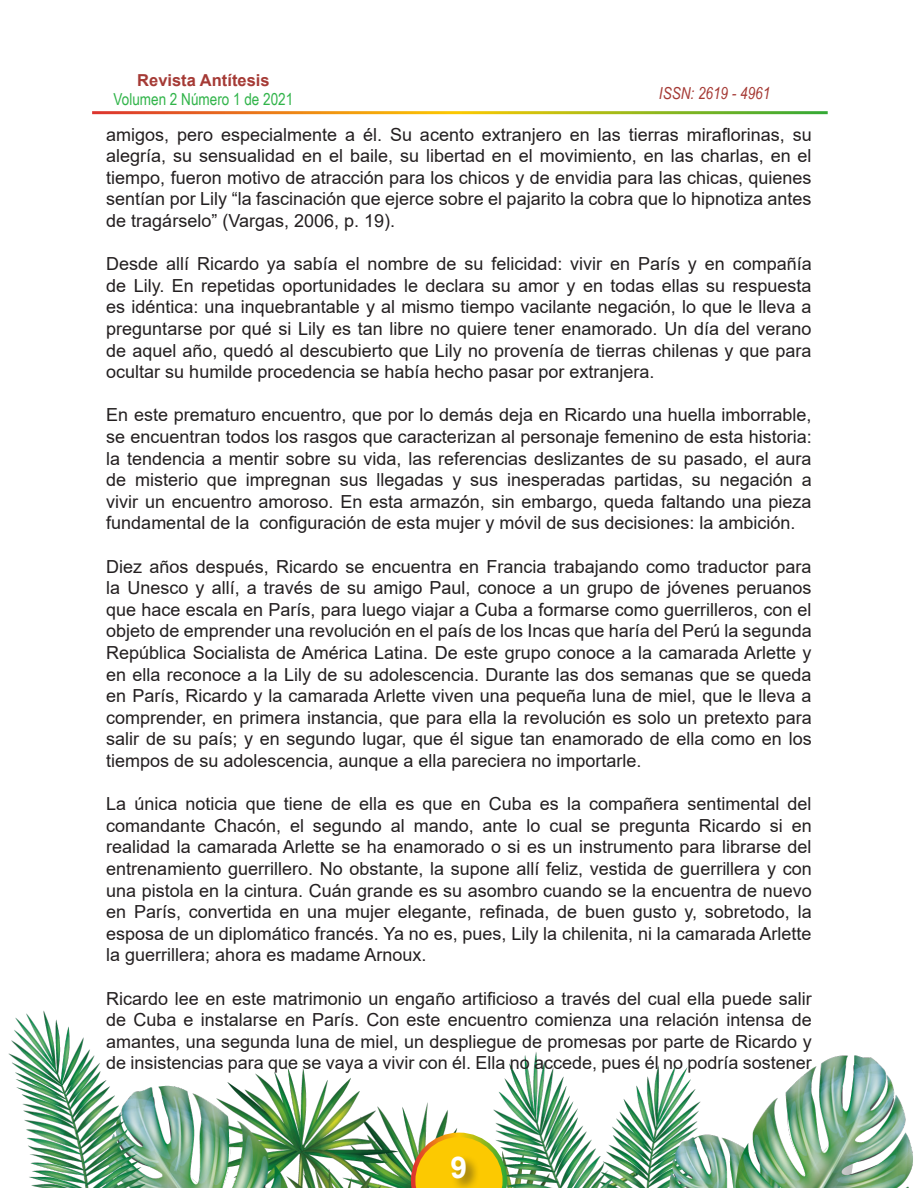
<style>
.page{position:relative;width:918px;height:1188px;background:#fff}
.page>*{position:absolute;margin:0;border:0;box-sizing:border-box;transform-origin:0 0}
.t1{font:700 30px "Arial";color:#fff}
.t2{font:18px/21.6px "Arial";color:#231f20;text-align:justify}
.t3{font:16.5px "Arial Narrow";color:#31b44a}
.t4{font:700 16.5px "Arial";color:#a53a35}
.t5{font:italic 16.5px "Arial Narrow";color:#a53a35}
</style>
<div class="page">
<img style="left:8px;top:1010px;width:905px;height:178px">
<svg style="left:411px;top:1133px;width:96px;height:55px;background:#e1c12f"></svg>
<div style="left:450px;top:1155px;width:30px;height:33px;background:#231f20;opacity:.54"></div>
<p class="t4" style="left:137px;top:68px;width:134px">Revista Antítesis</p>
<p class="t3" style="left:114px;top:88px;width:181px">Volumen 2 Número 1 de 2021</p>
<p class="t5" style="left:659px;top:81px;width:113px">ISSN: 2619 - 4961</p>
<p class="t2" style="left:106px;top:123px;width:707px">amigos, pero especialmente a él. Su acento extranjero en las tierras miraflorinas, su alegría, su sensualidad en el baile, su libertad en el movimiento, en las charlas, en el tiempo, fueron motivo de atracción para los chicos y de envidia para las chicas, quienes sentían por Lily “la fascinación que ejerce sobre el pajarito la cobra que lo hipnotiza antes de tragárselo” (Vargas, 2006, p. 19).</p>
<p class="t2" style="left:106px;top:253px;width:707px">Desde allí Ricardo ya sabía el nombre de su felicidad: vivir en París y en compañía de Lily. En repetidas oportunidades le declara su amor y en todas ellas su respuesta es idéntica: una inquebrantable y al mismo tiempo vacilante negación, lo que le lleva a preguntarse por qué si Lily es tan libre no quiere tener enamorado. Un día del verano de aquel año, quedó al descubierto que Lily no provenía de tierras chilenas y que para ocultar su humilde procedencia se había hecho pasar por extranjera.</p>
<p class="t2" style="left:106px;top:404px;width:707px">En este prematuro encuentro, que por lo demás deja en Ricardo una huella imborrable, se encuentran todos los rasgos que caracterizan al personaje femenino de esta historia: la tendencia a mentir sobre su vida, las referencias deslizantes de su pasado, el aura de misterio que impregnan sus llegadas y sus inesperadas partidas, su negación a vivir un encuentro amoroso. En esta armazón, sin embargo, queda faltando una pieza fundamental de la configuración de esta mujer y móvil de sus decisiones: la ambición.</p>
<p class="t2" style="left:106px;top:555px;width:707px">Diez años después, Ricardo se encuentra en Francia trabajando como traductor para la Unesco y allí, a través de su amigo Paul, conoce a un grupo de jóvenes peruanos que hace escala en París, para luego viajar a Cuba a formarse como guerrilleros, con el objeto de emprender una revolución en el país de los Incas que haría del Perú la segunda República Socialista de América Latina. De este grupo conoce a la camarada Arlette y en ella reconoce a la Lily de su adolescencia. Durante las dos semanas que se queda en París, Ricardo y la camarada Arlette viven una pequeña luna de miel, que le lleva a comprender, en primera instancia, que para ella la revolución es solo un pretexto para salir de su país; y en segundo lugar, que él sigue tan enamorado de ella como en los tiempos de su adolescencia, aunque a ella pareciera no importarle.</p>
<p class="t2" style="left:106px;top:793px;width:707px">La única noticia que tiene de ella es que en Cuba es la compañera sentimental del comandante Chacón, el segundo al mando, ante lo cual se pregunta Ricardo si en realidad la camarada Arlette se ha enamorado o si es un instrumento para librarse del entrenamiento guerrillero. No obstante, la supone allí feliz, vestida de guerrillera y con una pistola en la cintura. Cuán grande es su asombro cuando se la encuentra de nuevo en París, convertida en una mujer elegante, refinada, de buen gusto y, sobretodo, la esposa de un diplomático francés. Ya no es, pues, Lily la chilenita, ni la camarada Arlette la guerrillera; ahora es madame Arnoux.</p>
<p class="t2" style="left:106px;top:987px;width:707px">Ricardo lee en este matrimonio un engaño artificioso a través del cual ella puede salir de Cuba e instalarse en París. Con este encuentro comienza una relación intensa de amantes, una segunda luna de miel, un despliegue de promesas por parte de Ricardo y de insistencias para que se vaya a vivir con él. Ella no accede, pues él no podría sostener</p>
<h1 class="t1" style="left:451px;top:1146px;width:18px">9</h1>
</div>
